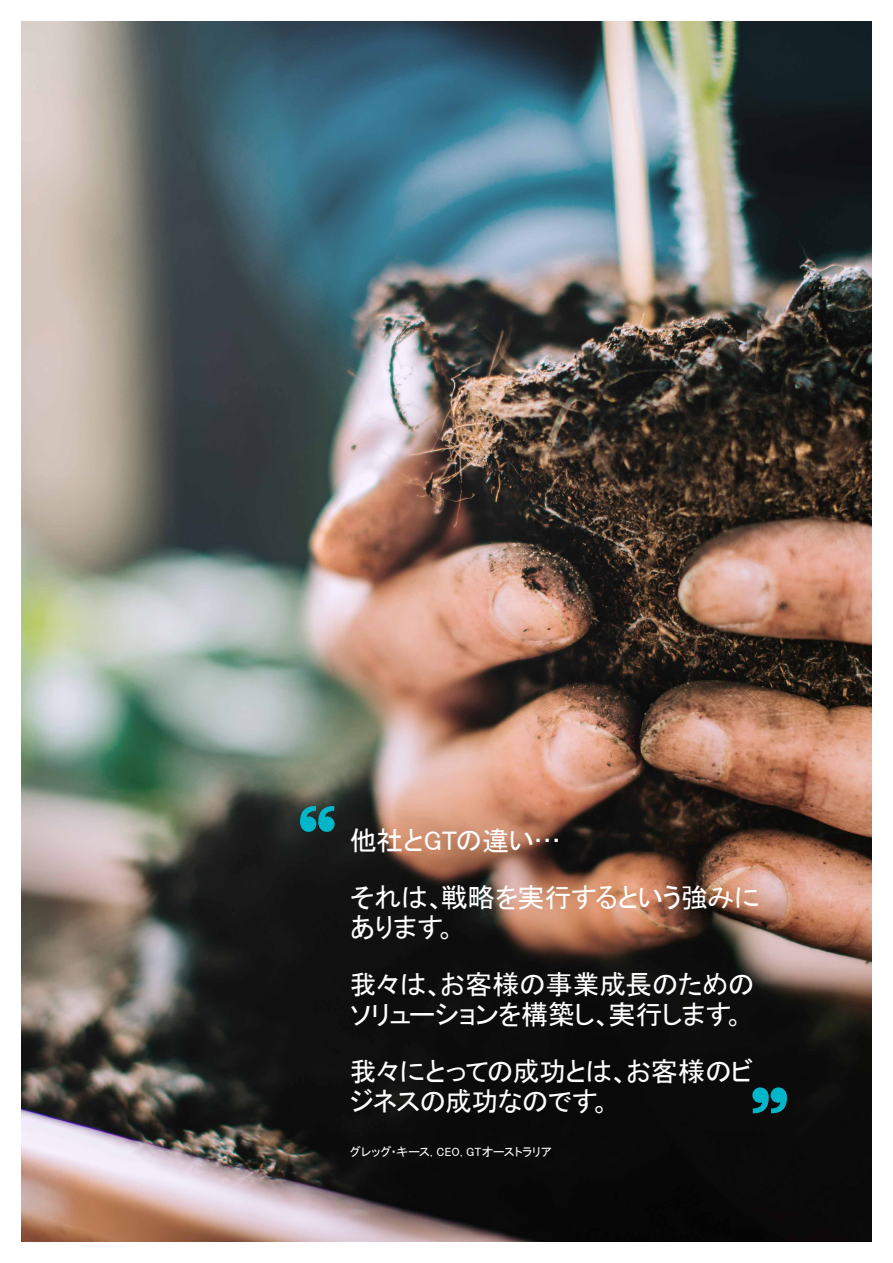
<style>
.page{position:relative;width:893px;height:1263px;background:#fff}
.page>*{position:absolute;margin:0;border:0;box-sizing:border-box;transform-origin:0 0}
.GT_Heading_1_Bold{font:700 81px "GT Walsheim Pro";color:#00b6c8}
.GT_Heading_3_Light{font:27px/30px "MS P Gothic";letter-spacing:-.02em;color:#fff}
.GT_Body_Copy_Light{font:12px "MS P Gothic";letter-spacing:.005em;color:#fff}
</style>
<div class="page">
<img style="left:21px;top:22px;width:851px;height:1220px">
<p class="GT_Heading_1_Bold" style="left:296px;top:785px;width:44px">“</p>
<p class="GT_Heading_3_Light" style="left:350px;top:825px;width:212px">他社とGTの違い…</p>
<p class="GT_Heading_3_Light" style="left:350px;top:882px;width:411px">それは、戦略を実行するという強みにあります。</p>
<p class="GT_Heading_3_Light" style="left:350px;top:969px;width:407px">我々は、お客様の事業成長のためのソリューションを構築し、実行します。</p>
<p class="GT_Heading_3_Light" style="left:350px;top:1056px;width:406px">我々にとっての成功とは、お客様のビジネスの成功なのです。</p>
<p class="GT_Body_Copy_Light" style="left:350px;top:1145px;width:203px">グレッグ・キース, CEO, GTオーストラリア</p>
<p class="GT_Heading_1_Bold" style="left:791px;top:1134px;width:44px;rotate:-180deg">“</p>
</div>
